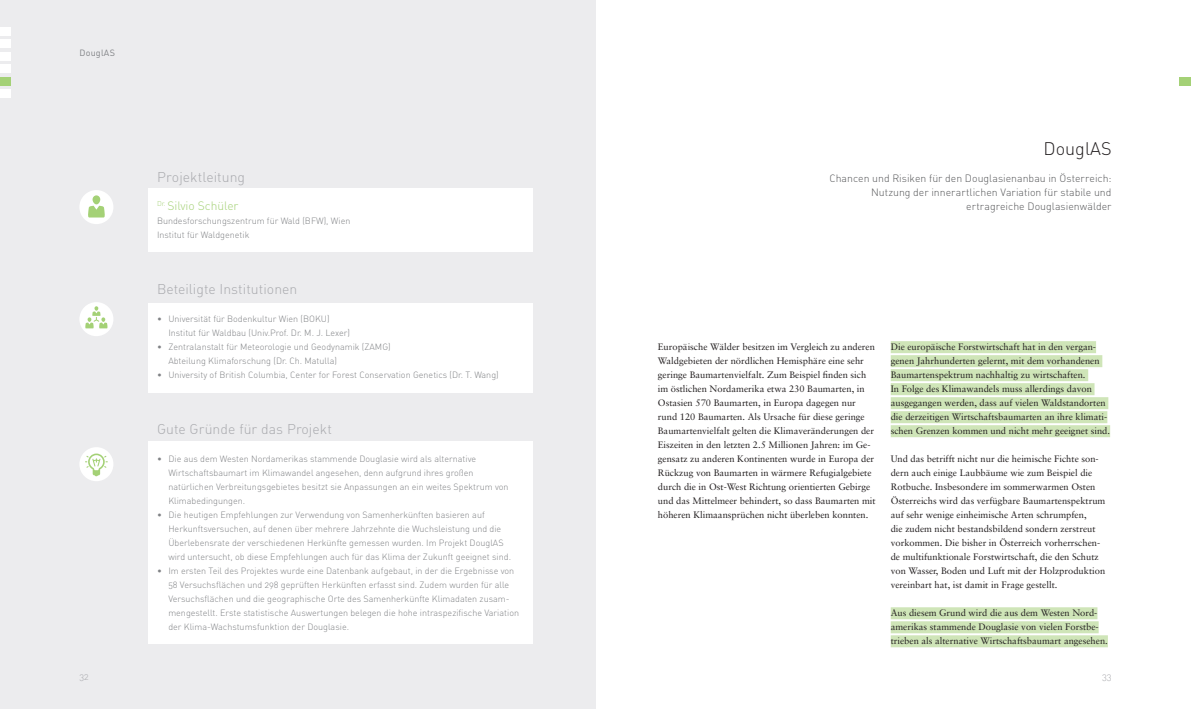
<style>
.page{position:relative;width:1191px;height:709px;background:#fff}
.page>*{position:absolute;margin:0;border:0;box-sizing:border-box;transform-origin:0 0}
.t1{font:18px "DIN Light Alternate";color:#231f20}
.t2{font:14px "DIN Light Alternate";letter-spacing:.005em;color:#a8a9ad}
.t3{font:12px "DIN Light Alternate";color:#a4d176}
.t4{font:10.5px/14px "DIN Light Alternate";color:#57585a;text-align:right}
.t5{font:9.4px/14px "Sabon";color:#231f20}
.t6{font:9.4px "DIN Light Alternate";color:#a8a9ad}
.t7{font:9px/14px "DIN Light Alternate";color:#808285}
.t8{font:9px "DIN";letter-spacing:.025em;color:#808285}
</style>
<div class="page">
<div style="left:0;top:0;width:595px;height:709px;background:#ececee"></div>
<div style="left:149px;top:188px;width:384px;height:64px;background:#fff"></div>
<div style="left:149px;top:441px;width:384px;height:203px;background:#fff"></div>
<div style="left:149px;top:303px;width:384px;height:89px;background:#fff"></div>
<div style="left:79px;top:447px;width:34px;height:34px;background:#fff;border-radius:50%"></div>
<svg style="left:85px;top:453px;width:23px;height:23px"></svg>
<div style="left:79px;top:302px;width:34px;height:34px;background:#fff;border-radius:50%"></div>
<svg style="left:85px;top:306px;width:23px;height:22px"></svg>
<div style="left:79px;top:190px;width:34px;height:34px;background:#fff;border-radius:50%"></div>
<div style="left:92px;top:195px;width:8px;height:9px;background:#a4d176;border-radius:4px"></div>
<svg style="left:88px;top:206px;width:17px;height:11px"></svg>
<div style="left:1179px;top:77px;width:12px;height:8px;background:#a4d176"></div>
<div style="left:0;top:27px;width:11px;height:8px;background:#fff"></div>
<div style="left:0;top:65px;width:11px;height:8px;background:#fff"></div>
<div style="left:0;top:40px;width:11px;height:8px;background:#fff"></div>
<div style="left:0;top:90px;width:11px;height:8px;background:#fff"></div>
<div style="left:0;top:52px;width:11px;height:8px;background:#fff"></div>
<div style="left:0;top:77px;width:11px;height:8px;background:#a4d176"></div>
<div style="left:890px;top:341px;width:206px;height:12px;background:#cfe5b8"></div>
<div style="left:890px;top:355px;width:212px;height:12px;background:#cfe5b8"></div>
<div style="left:890px;top:369px;width:198px;height:12px;background:#cfe5b8"></div>
<div style="left:890px;top:383px;width:204px;height:12px;background:#cfe5b8"></div>
<div style="left:890px;top:397px;width:218px;height:12px;background:#cfe5b8"></div>
<div style="left:890px;top:411px;width:217px;height:12px;background:#cfe5b8"></div>
<div style="left:890px;top:425px;width:220px;height:12px;background:#cfe5b8"></div>
<div style="left:890px;top:607px;width:207px;height:12px;background:#cfe5b8"></div>
<div style="left:890px;top:621px;width:208px;height:12px;background:#cfe5b8"></div>
<div style="left:890px;top:635px;width:217px;height:12px;background:#cfe5b8"></div>
<p class="t8" style="left:79px;top:47px;width:37px">DouglAS</p>
<h2 class="t2" style="left:157px;top:168px;width:90px">Projektleitung</h2>
<p class="t3" style="left:157px;top:198px;width:83px"><sup>Dr.</sup> Silvio Schüler</p>
<p class="t7" style="left:157px;top:214px;width:195px">Bundesforschungszentrum für Wald (BFW), Wien<br>Institut für Waldgenetik</p>
<h2 class="t2" style="left:157px;top:280px;width:142px">Beteiligte Institutionen</h2>
<p class="t7" style="left:168px;top:312px;width:183px;text-indent:-11px">• Universität für Bodenkultur Wien (BOKU)<br>Institut für Waldbau (Univ.Prof. Dr. M. J. Lexer)</p>
<p class="t7" style="left:168px;top:340px;width:224px;text-indent:-11px">• Zentralanstalt für Meteorologie und Geodynamik (ZAMG)<br>Abteilung Klimaforschung (Dr. Ch. Matulla)</p>
<p class="t7" style="left:157px;top:368px;width:343px">• University of British Columbia, Center for Forest Conservation Genetics (Dr. T. Wang)</p>
<h2 class="t2" style="left:157px;top:420px;width:176px">Gute Gründe für das Projekt</h2>
<p class="t7" style="left:168px;top:452px;width:342px;text-indent:-11px">• Die aus dem Westen Nordamerikas stammende Douglasie wird als alternative Wirtschaftsbaumart im Klimawandel angesehen, denn aufgrund ihres großen natürlichen Verbreitungsgebietes besitzt sie Anpassungen an ein weites Spektrum von Klimabedingungen.</p>
<p class="t7" style="left:168px;top:508px;width:344px;text-indent:-11px">• Die heutigen Empfehlungen zur Verwendung von Samenherkünften basieren auf Herkunftsversuchen, auf denen über mehrere Jahrzehnte die Wuchsleistung und die Überlebensrate der verschiedenen Herkünfte gemessen wurden. Im Projekt DouglAS wird untersucht, ob diese Empfehlungen auch für das Klima der Zukunft geeignet sind.</p>
<p class="t7" style="left:168px;top:564px;width:352px;text-indent:-11px">• Im ersten Teil des Projektes wurde eine Datenbank aufgebaut, in der die Ergebnisse von 58 Versuchsflächen und 298 geprüften Herkünften erfasst sind. Zudem wurden für alle Versuchsflächen und die geographische Orte des Samenherkünfte Klimadaten zusam&shy;mengestellt. Erste statistische Auswertungen belegen die hohe intraspezifische Variation der Klima-Wachstumsfunktion der Douglasie.</p>
<h1 class="t1" style="left:1043px;top:137px;width:70px">DouglAS</h1>
<p class="t4" style="left:829px;top:171px;width:283px">Chancen und Risiken für den Douglasienanbau in Österreich:<br>Nutzung der innerartlichen Variation für stabile und ertragreiche Douglasienwälder</p>
<p class="t5" style="left:658px;top:340px;width:219px">Europäische Wälder besitzen im Vergleich zu anderen Waldgebieten der nördlichen Hemisphäre eine sehr geringe Baumartenvielfalt. Zum Beispiel finden sich im östlichen Nordamerika etwa 230 Baumarten, in Ostasien 570 Baumarten, in Europa dagegen nur rund 120 Baumarten. Als Ursache für diese geringe Baumartenvielfalt gelten die Klimaveränderungen der Eiszeiten in den letzten 2.5 Millionen Jahren: im Ge&shy;gensatz zu anderen Kontinenten wurde in Europa der Rückzug von Baumarten in wärmere Refugialgebiete durch die in Ost-West Richtung orientierten Gebirge und das Mittelmeer behindert, so dass Baumarten mit höheren Klimaansprüchen nicht überleben konnten.</p>
<p class="t5" style="left:890px;top:340px;width:221px">Die europäische Forstwirtschaft hat in den vergan&shy;genen Jahrhunderten gelernt, mit dem vorhandenen Baumartenspektrum nachhaltig zu wirtschaften.<br>In Folge des Klimawandels muss allerdings davon ausgegangen werden, dass auf vielen Waldstandorten die derzeitigen Wirtschaftsbaumarten an ihre klimati&shy;schen Grenzen kommen und nicht mehr geeignet sind.</p>
<p class="t5" style="left:890px;top:452px;width:216px">Und das betrifft nicht nur die heimische Fichte son&shy;dern auch einige Laubbäume wie zum Beispiel die Rotbuche. Insbesondere im sommerwarmen Osten Österreichs wird das verfügbare Baumartenspektrum auf sehr wenige einheimische Arten schrumpfen,<br>die zudem nicht bestandsbildend sondern zerstreut vorkommen. Die bisher in Österreich vorherrschen&shy;de multifunktionale Forstwirtschaft, die den Schutz von Wasser, Boden und Luft mit der Holzproduktion vereinbart hat, ist damit in Frage gestellt.</p>
<p class="t5" style="left:890px;top:606px;width:219px">Aus diesem Grund wird die aus dem Westen Nord&shy;amerikas stammende Douglasie von vielen Forstbe&shy;trieben als alternative Wirtschaftsbaumart angesehen.</p>
<p class="t6" style="left:79px;top:670px;width:11px">32</p>
<p class="t6" style="left:1102px;top:670px;width:11px">33</p>
</div>
